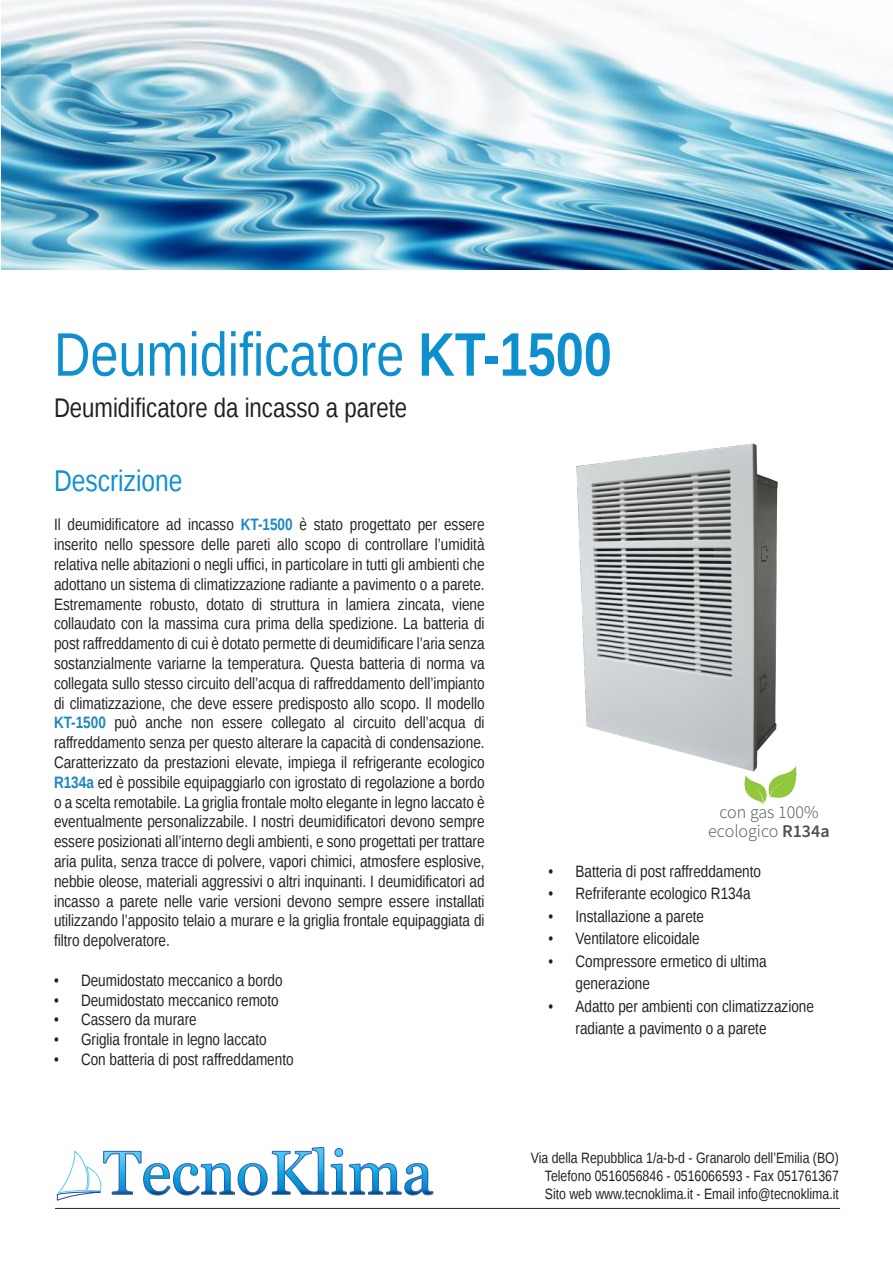
<style>
.page{position:relative;width:893px;height:1263px;background:#fff}
.page>*{position:absolute;margin:0;border:0;box-sizing:border-box;transform-origin:0 0}
.t1{font:61.5px "Liberation Sans Narrow";color:#0e90ce}
.t2{font:30px "Liberation Sans Narrow";color:#0e90ce}
.t3{font:27px "Liberation Sans Narrow";color:#241f1f}
.t4{font:300 18px/19.5px "Source Sans Pro";color:#4c5151;text-align:center}
.t5{font:16.5px/19.8px "Liberation Sans Narrow";color:#241f1f}
.t6{font:15px/18px "Liberation Sans Narrow";color:#241f1f;text-align:justify}
.s1{font-weight:700}
.s2{font-weight:700;color:#1c86c0}
.s3{font-weight:600}
</style>
<div class="page">
<img style="left:1px;top:0;width:892px;height:269px">
<svg style="left:56px;top:1147px;width:377px;height:54px"></svg>
<hr style="left:55px;top:1208px;width:785px;height:1px;background:#241f1f">
<img style="left:576px;top:443px;width:202px;height:326px">
<svg style="left:743px;top:766px;width:54px;height:38px"></svg>
<h1 class="t1" style="left:54px;top:320px;width:559px">Deumidificatore <span class="s1">KT-1500</span></h1>
<h3 class="t3" style="left:54px;top:392px;width:355px">Deumidificatore da incasso a parete</h3>
<h2 class="t2" style="left:54px;top:463px;width:130px">Descrizione</h2>
<p class="t5" style="left:54px;top:515px;width:432px;text-align:justify">Il deumidificatore ad incasso <span class="s2">KT-1500</span> è stato progettato per essere inserito nello spessore delle pareti allo scopo di controllare l’umidità relativa nelle abitazioni o negli uffici, in particolare in tutti gli ambienti che adottano un sistema di climatizzazione radiante a pavimento o a parete.<br>Estremamente robusto, dotato di struttura in lamiera zincata, viene collaudato con la massima cura prima della spedizione. La batteria di post raffreddamento di cui è dotato permette di deumidificare l’aria senza sostanzialmente variarne la temperatura. Questa batteria di norma va collegata sullo stesso circuito dell’acqua di raffreddamento dell’impianto di climatizzazione, che deve essere predisposto allo scopo. Il modello <span class="s2">KT-1500</span> può anche non essere collegato al circuito dell’acqua di raffreddamento senza per questo alterare la capacità di condensazione.<br>Caratterizzato da prestazioni elevate, impiega il refrigerante ecologico <span class="s2">R134a</span> ed è possibile equipaggiarlo con igrostato di regolazione a bordo o a scelta remotabile. La griglia frontale molto elegante in legno laccato è eventualmente personalizzabile. I nostri deumidificatori devono sempre essere posizionati all’interno degli ambienti, e sono progettati per trattare aria pulita, senza tracce di polvere, vapori chimici, atmosfere esplosive, nebbie oleose, materiali aggressivi o altri inquinanti. I deumidificatori ad incasso a parete nelle varie versioni devono sempre essere installati utilizzando l’apposito telaio a murare e la griglia frontale equipaggiata di filtro depolveratore.</p>
<p class="t5" style="left:54px;top:971px;width:230px">• Deumidostato meccanico a bordo</p>
<p class="t5" style="left:54px;top:991px;width:226px">• Deumidostato meccanico remoto</p>
<p class="t5" style="left:54px;top:1010px;width:144px">• Cassero da murare</p>
<p class="t5" style="left:54px;top:1030px;width:214px">• Griglia frontale in legno laccato</p>
<p class="t5" style="left:54px;top:1050px;width:241px">• Con batteria di post raffreddamento</p>
<p class="t4" style="left:708px;top:802px;width:123px">con gas 100% ecologico <span class="s3">R134a</span></p>
<p class="t5" style="left:548px;top:862px;width:214px">• Batteria di post raffreddamento</p>
<p class="t5" style="left:548px;top:884px;width:204px">• Refriferante ecologico R134a</p>
<p class="t5" style="left:548px;top:907px;width:157px">• Installazione a parete</p>
<p class="t5" style="left:548px;top:929px;width:153px">• Ventilatore elicoidale</p>
<p class="t5" style="left:575px;top:951px;width:192px;line-height:22.5px;text-indent:-27px">• Compressore ermetico di ultima generazione</p>
<p class="t5" style="left:575px;top:996px;width:240px;line-height:22.5px;text-indent:-27px">• Adatto per ambienti con climatizzazione radiante a pavimento o a parete</p>
<p class="t6" style="left:545px;top:1150px;width:296px;text-indent:-14px">Via della Repubblica 1/a-b-d - Granarolo dell’Emilia (BO)<br>Telefono 0516056846 - 0516066593 - Fax 051761367<br>Sito web www.tecnoklima.it - Email info@tecnoklima.it</p>
</div>
